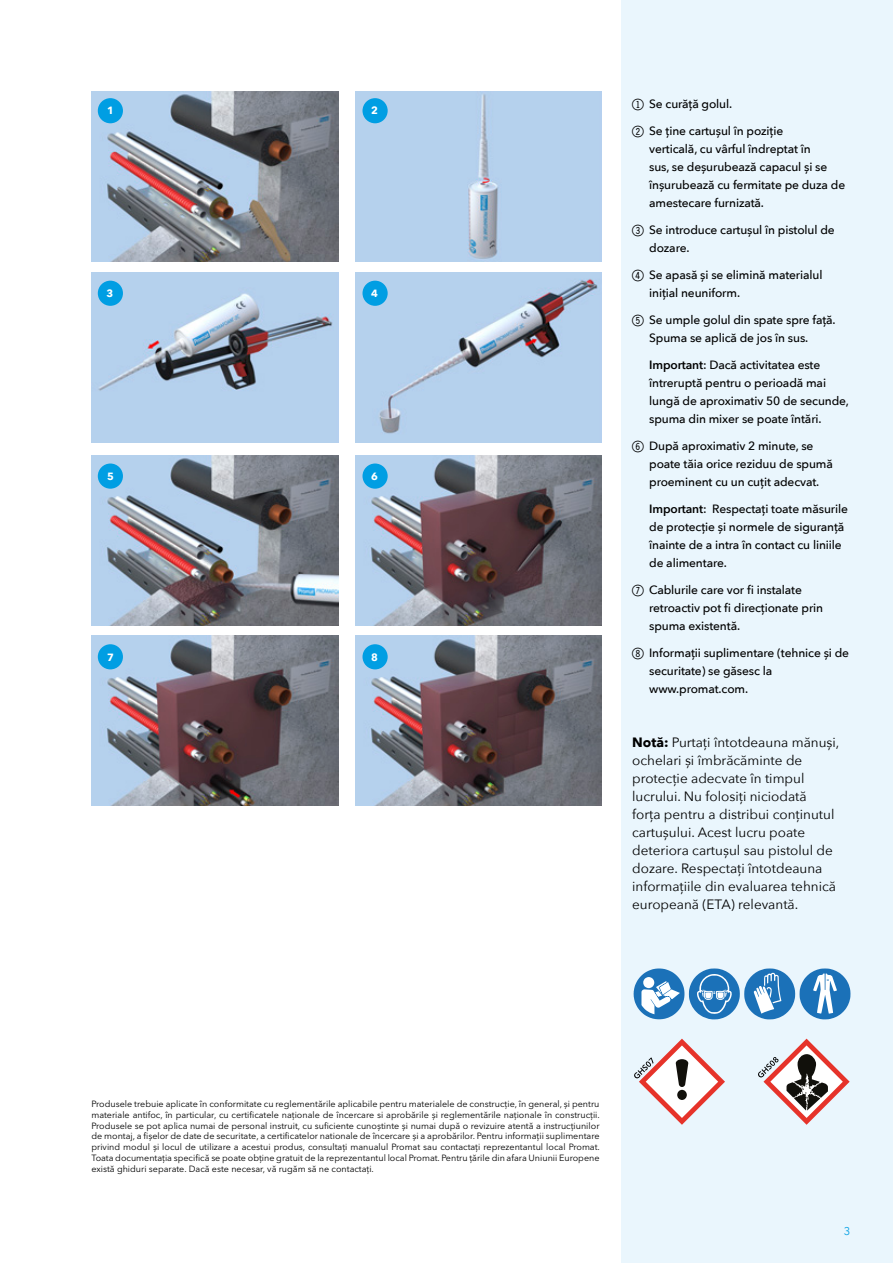
<style>
.page{position:relative;width:893px;height:1263px;background:#fff}
.page>*{position:absolute;margin:0;border:0;box-sizing:border-box;transform-origin:0 0}
.t1{font:13.5px/18px "Avenir Next";color:#000}
.t2{font:500 12px/18px "Avenir Next";letter-spacing:-.01em;color:#000}
.t3{font:11.25px "Avenir Next";color:#009ee3}
.t4{font:700 10.5px "Avenir Next";color:#fff}
.t5{font:9px/10.8px "Avenir Next LT Pro";color:#000;text-align:justify}
.s1{font-family:"Double Digits Round";font-weight:400;font-size:15px}
.s2{font-weight:600}
.s3{font-weight:700}
</style>
<div class="page">
<div style="left:621px;top:0;width:272px;height:1263px;background:#eaf6fd"></div>
<img style="left:91px;top:91px;width:247px;height:170px">
<div style="left:355px;top:91px;width:247px;height:170px;background:#b5d1ed"></div>
<img style="left:91px;top:272px;width:247px;height:170px">
<img style="left:355px;top:272px;width:247px;height:170px">
<img style="left:91px;top:455px;width:247px;height:170px">
<img style="left:91px;top:636px;width:247px;height:170px">
<img style="left:355px;top:455px;width:247px;height:170px">
<img style="left:355px;top:636px;width:247px;height:170px">
<div style="left:98px;top:98px;width:25px;height:25px;background:#009ee3;border-radius:50%"></div>
<div style="left:98px;top:281px;width:25px;height:25px;background:#009ee3;border-radius:50%"></div>
<div style="left:98px;top:463px;width:25px;height:26px;background:#009ee3;border-radius:50%"></div>
<div style="left:98px;top:644px;width:25px;height:25px;background:#009ee3;border-radius:50%"></div>
<div style="left:362px;top:98px;width:26px;height:25px;background:#009ee3;border-radius:50%"></div>
<div style="left:362px;top:281px;width:26px;height:25px;background:#009ee3;border-radius:50%"></div>
<div style="left:362px;top:463px;width:26px;height:26px;background:#009ee3;border-radius:50%"></div>
<div style="left:362px;top:644px;width:26px;height:25px;background:#009ee3;border-radius:50%"></div>
<svg style="left:634px;top:968px;width:216px;height:51px"></svg>
<svg style="left:758px;top:1039px;width:92px;height:86px"></svg>
<svg style="left:634px;top:1039px;width:91px;height:86px"></svg>
<p class="t4" style="left:107px;top:102px;width:8px">1</p>
<p class="t4" style="left:106px;top:284px;width:8px">3</p>
<p class="t4" style="left:107px;top:467px;width:8px">5</p>
<p class="t4" style="left:107px;top:648px;width:8px">7</p>
<p class="t4" style="left:371px;top:102px;width:8px">2</p>
<p class="t4" style="left:371px;top:284px;width:8px">4</p>
<p class="t4" style="left:371px;top:467px;width:8px">6</p>
<p class="t4" style="left:371px;top:648px;width:8px">8</p>
<p class="t2" style="left:632px;top:94px;width:102px"><span class="s1">1</span> Se curăță golul.</p>
<p class="t2" style="left:649px;top:121px;width:198px;text-indent:-17px"><span class="s1">2</span> Se ține cartușul în poziție<br>verticală, cu vârful îndreptat în<br>sus, se deșurubează capacul și se înșurubează cu fermitate pe duza de amestecare furnizată.</p>
<p class="t2" style="left:649px;top:220px;width:187px;text-indent:-17px"><span class="s1">3</span> Se introduce cartușul în pistolul de dozare.</p>
<p class="t2" style="left:649px;top:265px;width:175px;text-indent:-17px"><span class="s1">4</span> Se apasă și se elimină materialul inițial neuniform.</p>
<p class="t2" style="left:649px;top:310px;width:188px;text-indent:-17px"><span class="s1">5</span> Se umple golul din spate spre față.<br>Spuma se aplică de jos în sus.</p>
<p class="t2" style="left:649px;top:355px;width:201px"><span class="s2">Important</span>: Dacă activitatea este întreruptă pentru o perioadă mai lungă de aproximativ 50 de secunde, spuma din mixer se poate întări.</p>
<p class="t2" style="left:649px;top:436px;width:185px;text-indent:-17px"><span class="s1">6</span> După aproximativ 2 minute, se poate tăia orice reziduu de spumă proeminent cu un cuțit adecvat.</p>
<p class="t2" style="left:649px;top:499px;width:200px"><span class="s2">Important</span>: Respectați toate măsurile de protecție și normele de siguranță înainte de a intra în contact cu liniile de alimentare.</p>
<p class="t2" style="left:649px;top:580px;width:176px;text-indent:-17px"><span class="s1">7</span> Cablurile care vor fi instalate retroactiv pot fi direcționate prin spuma existentă.</p>
<p class="t2" style="left:649px;top:643px;width:201px;text-indent:-17px"><span class="s1">8</span> Informații suplimentare (tehnice și de securitate) se găsesc la www.promat.com.</p>
<p class="t1" style="left:632px;top:733px;width:209px"><span class="s3">Notă:</span> Purtați întotdeauna mănuși, ochelari și îmbrăcăminte de protecție adecvate în timpul lucrului. Nu folosiți niciodată<br>forța pentru a distribui conținutul cartușului. Acest lucru poate deteriora cartușul sau pistolul de dozare. Respectați întotdeauna informațiile din evaluarea tehnică europeană (ETA) relevantă.</p>
<p class="t5" style="left:91px;top:1098px;width:510px">Produsele trebuie aplicate în conformitate cu reglementările aplicabile pentru materialele de construcție, în general, și pentru materiale antifoc, în particular, cu certificatele naționale de încercare si aprobările și reglementările naționale în construcții.<br>Produsele se pot aplica numai de personal instruit, cu suficiente cunoștinte și numai după o revizuire atentă a instrucțiunilor de montaj, a fișelor de date de securitate, a certificatelor nationale de încercare și a aprobărilor. Pentru informații suplimentare privind modul și locul de utilizare a acestui produs, consultați manualul Promat sau contactați reprezentantul local Promat.<br>Toata documentația specifică se poate obține gratuit de la reprezentantul local Promat. Pentru țările din afara Uniunii Europene există ghiduri separate. Dacă este necesar, vă rugăm să ne contactați.</p>
<p class="t3" style="left:844px;top:1222px;width:8px">3</p>
</div>
